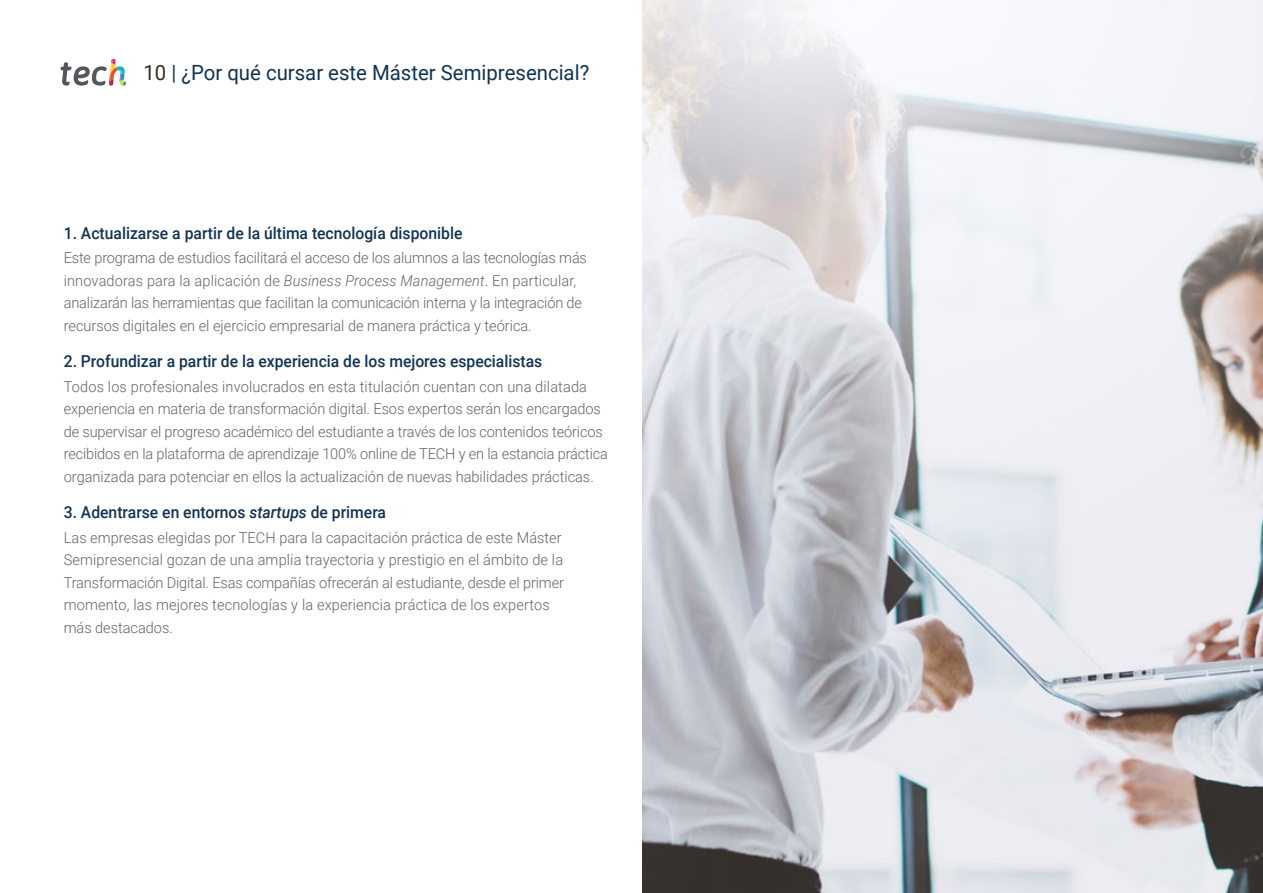
<style>
.page{position:relative;width:1263px;height:893px;background:#fff}
.page>*{position:absolute;margin:0;border:0;box-sizing:border-box;transform-origin:0 0}
.t1{font:21px "Roboto";color:#123352}
.t2{font:500 16.5px "Roboto";color:#123352;scale:.95 1}
.t3{font:300 15px/22.5px "Roboto";letter-spacing:-.005em;color:#61646a}
.s1{color:#312e20}
.s2{font-style:italic}
</style>
<div class="page">
<svg style="left:61px;top:59px;width:65px;height:27px"></svg>
<img style="left:642px;top:0;width:621px;height:893px">
<h1 class="t1" style="left:144px;top:57px;width:447px"><span class="s1">10</span> | ¿Por qué cursar este Máster Semipresencial?</h1>
<p class="t2" style="left:64px;top:221px;width:421px">1. Actualizarse a partir de la última tecnología disponible</p>
<p class="t3" style="left:64px;top:246px;width:525px">Este programa de estudios facilitará el acceso de los alumnos a las tecnologías más innovadoras para la aplicación de <span class="s2">Business Process Management</span>. En particular, analizarán las herramientas que facilitan la comunicación interna y la integración de recursos digitales en el ejercicio empresarial de manera práctica y teórica.</p>
<p class="t2" style="left:64px;top:350px;width:505px">2. Profundizar a partir de la experiencia de los mejores especialistas</p>
<p class="t3" style="left:64px;top:375px;width:546px">Todos los profesionales involucrados en esta titulación cuentan con una dilatada experiencia en materia de transformación digital. Esos expertos serán los encargados de supervisar el progreso académico del estudiante a través de los contenidos teóricos recibidos en la plataforma de aprendizaje 100% online de TECH y en la estancia práctica organizada para potenciar en ellos la actualización de nuevas habilidades prácticas.</p>
<p class="t2" style="left:64px;top:501px;width:341px">3. Adentrarse en entornos <span class="s2">startups</span> de primera</p>
<p class="t3" style="left:64px;top:526px;width:502px">Las empresas elegidas por TECH para la capacitación práctica de este Máster Semipresencial gozan de una amplia trayectoria y prestigio en el ámbito de la Transformación Digital. Esas compañías ofrecerán al estudiante, desde el primer momento, las mejores tecnologías y la experiencia práctica de los expertos más destacados.</p>
</div>
